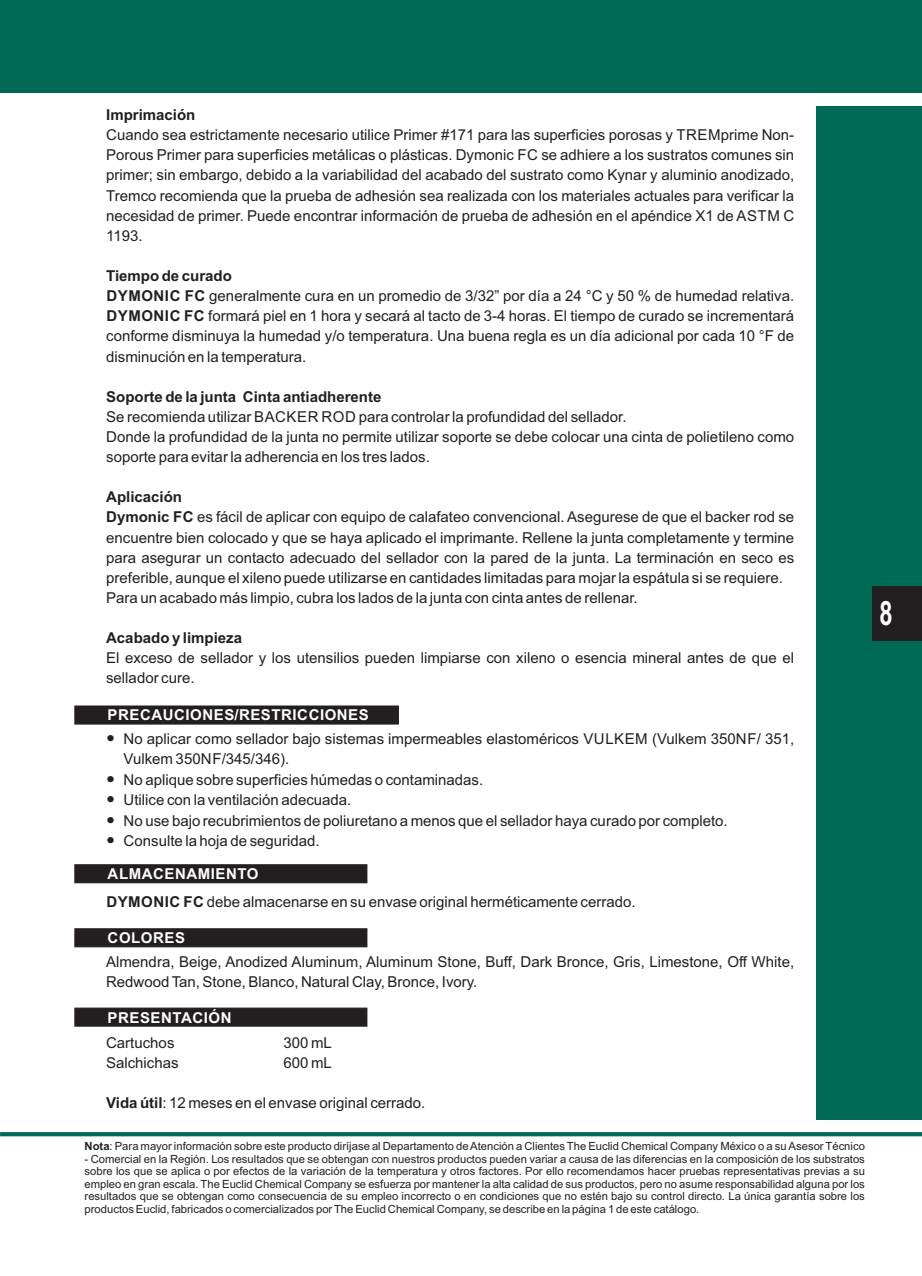
<style>
.page{position:relative;width:922px;height:1276px;background:#fff}
.page>*{position:absolute;margin:0;border:0;box-sizing:border-box;transform-origin:0 0}
.t1{font:700 33.5px "Arial Narrow";color:#fff;scale:.85 1}
.t2{font:15px/20px "Arial";color:#231f20}
.t3{font:700 15px "Arial";color:#231f20}
.t4{font:700 15px "Arial";letter-spacing:.035em;color:#fff}
.t5{font:11.25px/12.5px "Arial";color:#231f20;text-align:justify}
.s1{font-weight:700}
</style>
<div class="page">
<div style="left:815px;top:106px;width:106px;height:1014px;background:#006a55"></div>
<div style="left:0;top:0;width:921px;height:92px;background:#006a55"></div>
<svg style="left:0;top:1132px;width:921px;height:4px;background:#056d58"></svg>
<div style="left:74px;top:705px;width:325px;height:19px;background:#231f20"></div>
<div style="left:74px;top:1007px;width:293px;height:19px;background:#231f20"></div>
<svg style="left:74px;top:928px;width:293px;height:19px;background:#262223"></svg>
<svg style="left:74px;top:864px;width:293px;height:19px;background:#252223"></svg>
<div style="left:871px;top:586px;width:50px;height:54px;background:#231f20"></div>
<p class="t3" style="left:106px;top:109px;width:91px">Imprimación</p>
<p class="t2" style="left:106px;top:126px;width:689px;text-align:justify">Cuando sea estrictamente necesario utilice Primer #171 para las superficies porosas y TREMprime Non-Porous Primer para superficies metálicas o plásticas. Dymonic FC se adhiere a los sustratos comunes sin primer; sin embargo, debido a la variabilidad del acabado del sustrato como Kynar y aluminio anodizado, Tremco recomienda que la prueba de adhesión sea realizada con los materiales actuales para verificar la necesidad de primer. Puede encontrar información de prueba de adhesión en el apéndice X1 de ASTM C 1193.</p>
<p class="t2" style="left:106px;top:267px;width:689px"><span class="s1">Tiempo de curado<br>DYMONIC FC</span> generalmente cura en un promedio de 3/32” por día a 24 °C y 50 % de humedad relativa.<br><span class="s1">DYMONIC FC</span> formará piel en 1 hora y secará al tacto de 3-4 horas. El tiempo de curado se incrementará conforme disminuya la humedad y/o temperatura. Una buena regla es un día adicional por cada 10 °F de disminución en la temperatura.</p>
<p class="t3" style="left:106px;top:391px;width:277px">Soporte de la junta Cinta antiadherente</p>
<p class="t2" style="left:106px;top:408px;width:689px">Se recomienda utilizar BACKER ROD para controlar la profundidad del sellador.<br>Donde la profundidad de la junta no permite utilizar soporte se debe colocar una cinta de polietileno como soporte para evitar la adherencia en los tres lados.</p>
<p class="t2" style="left:106px;top:488px;width:689px"><span class="s1">Aplicación<br>Dymonic FC</span> es fácil de aplicar con equipo de calafateo convencional. Asegurese de que el backer rod se encuentre bien colocado y que se haya aplicado el imprimante. Rellene la junta completamente y termine para asegurar un contacto adecuado del sellador con la pared de la junta. La terminación en seco es preferible, aunque el xileno puede utilizarse en cantidades limitadas para mojar la espátula si se requiere.<br>Para un acabado más limpio, cubra los lados de la junta con cinta antes de rellenar.</p>
<p class="t3" style="left:106px;top:632px;width:137px">Acabado y limpieza</p>
<p class="t2" style="left:106px;top:649px;width:689px">El exceso de sellador y los utensilios pueden limpiarse con xileno o esencia mineral antes de que el sellador cure.</p>
<p class="t4" style="left:108px;top:709px;width:263px">PRECAUCIONES/RESTRICCIONES</p>
<p class="t2" style="left:124px;top:729px;width:672px">No aplicar como sellador bajo sistemas impermeables elastoméricos VULKEM (Vulkem 350NF/ 351, Vulkem 350NF/345/346).<br>No aplique sobre superficies húmedas o contaminadas.<br>Utilice con la ventilación adecuada.<br>No use bajo recubrimientos de poliuretano a menos que el sellador haya curado por completo.<br>Consulte la hoja de seguridad.</p>
<p class="t4" style="left:108px;top:868px;width:152px">ALMACENAMIENTO</p>
<p class="t2" style="left:106px;top:893px;width:530px"><span class="s1">DYMONIC FC</span> debe almacenarse en su envase original herméticamente cerrado.</p>
<p class="t4" style="left:108px;top:932px;width:79px">COLORES</p>
<p class="t2" style="left:106px;top:953px;width:689px">Almendra, Beige, Anodized Aluminum, Aluminum Stone, Buff, Dark Bronce, Gris, Limestone, Off White,<br>Redwood Tan, Stone, Blanco, Natural Clay, Bronce, Ivory.</p>
<p class="t4" style="left:108px;top:1011px;width:125px">PRESENTACIÓN</p>
<p class="t2" style="left:106px;top:1033px;width:70px">Cartuchos</p>
<p class="t2" style="left:283px;top:1033px;width:50px">300 mL</p>
<p class="t2" style="left:106px;top:1054px;width:74px">Salchichas</p>
<p class="t2" style="left:283px;top:1054px;width:50px">600 mL</p>
<p class="t2" style="left:106px;top:1094px;width:321px"><span class="s1">Vida útil</span>: 12 meses en el envase original cerrado.</p>
<p class="t5" style="left:85px;top:1140px;width:781px"><span class="s1">Nota</span>: Para mayor información sobre este producto diríjase al Departamento de Atención a Clientes The Euclid Chemical Company México o a su Asesor Técnico</p>
<p class="t5" style="left:85px;top:1153px;width:781px">- Comercial en la Región. Los resultados que se obtengan con nuestros productos pueden variar a causa de las diferencias en la composición de los substratos sobre los que se aplica o por efectos de la variación de la temperatura y otros factores. Por ello recomendamos hacer pruebas representativas previas a su empleo en gran escala. The Euclid Chemical Company se esfuerza por mantener la alta calidad de sus productos, pero no asume responsabilidad alguna por los resultados que se obtengan como consecuencia de su empleo incorrecto o en condiciones que no estén bajo su control directo. La única garantía sobre los productos Euclid, fabricados o comercializados por The Euclid Chemical Company, se describe en la página 1 de este catálogo.</p>
<h1 class="t1" style="left:879px;top:588px;width:17px">8</h1>
</div>
